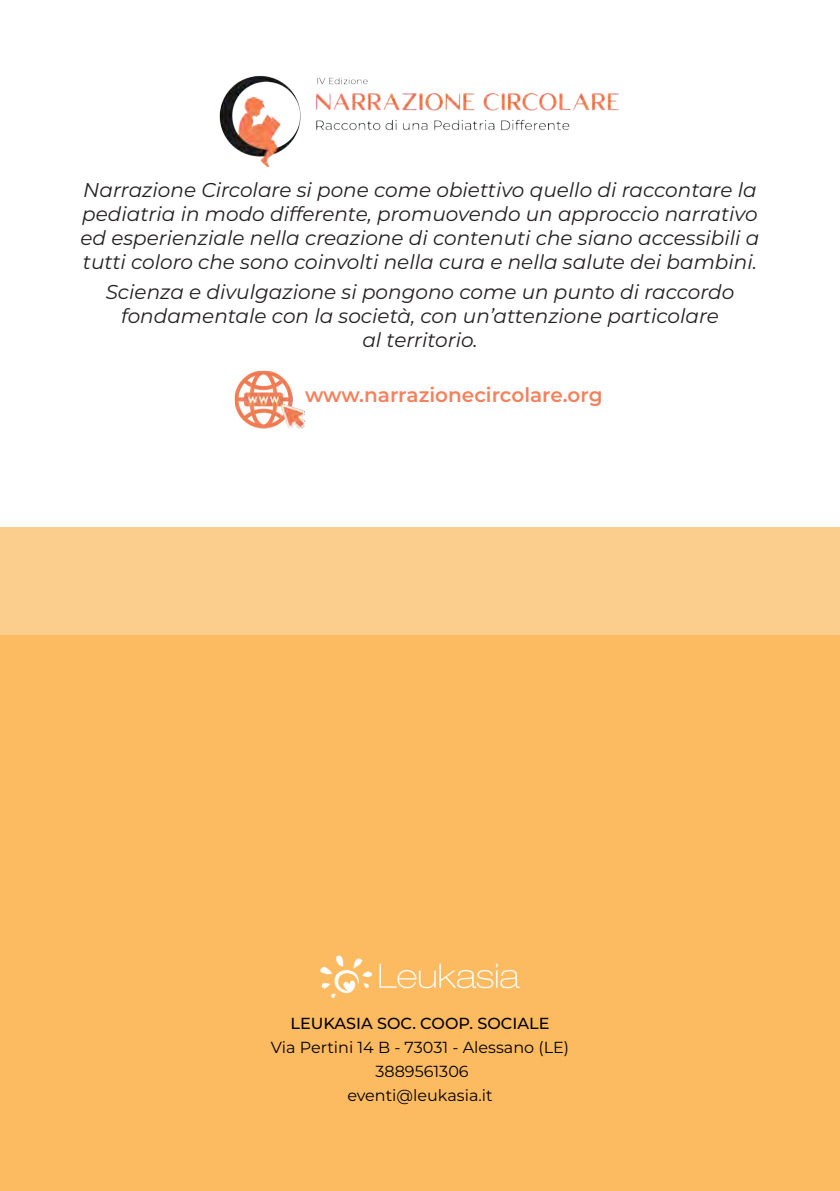
<style>
.page{position:relative;width:840px;height:1191px;background:#fff}
.page>*{position:absolute;margin:0;border:0;box-sizing:border-box;transform-origin:0 0}
.t1{font:italic 20px/24px "Montserrat";color:#231f20}
.t2{font:600 20px "Montserrat";color:#f4815c}
.t3{font:16px "Montserrat";color:#000}
.t4{font:500 16px "Montserrat";color:#000}
</style>
<div class="page">
<div style="left:0;top:527px;width:839px;height:664px;background:#fcce8e"></div>
<div style="left:0;top:635px;width:839px;height:556px;background:#fcba61"></div>
<img style="left:320px;top:955px;width:200px;height:44px">
<img style="left:219px;top:75px;width:400px;height:92px">
<img style="left:234px;top:370px;width:71px;height:59px">
<p class="t1" style="left:80px;top:177px;width:680px">Narrazione Circolare si pone come obiettivo quello di raccontare la pediatria in modo differente, promuovendo un approccio narrativo ed esperienziale nella creazione di contenuti che siano accessibili a tutti coloro che sono coinvolti nella cura e nella salute dei bambini.</p>
<p class="t1" style="left:106px;top:279px;width:629px">Scienza e divulgazione si pongono come un punto di raccordo</p>
<p class="t1" style="left:121px;top:303px;width:599px">fondamentale con la società, con un’attenzione particolare</p>
<p class="t1" style="left:362px;top:327px;width:117px">al territorio.</p>
<p class="t2" style="left:305px;top:381px;width:299px">www.narrazionecircolare.org</p>
<p class="t4" style="left:290px;top:1012px;width:260px">LEUKASIA SOC. COOP. SOCIALE</p>
<p class="t3" style="left:271px;top:1036px;width:299px">Via Pertini 14 B - 73031 - Alessano (LE)</p>
<p class="t3" style="left:375px;top:1060px;width:95px">3889561306</p>
<p class="t3" style="left:347px;top:1084px;width:147px">eventi@leukasia.it</p>
</div>
